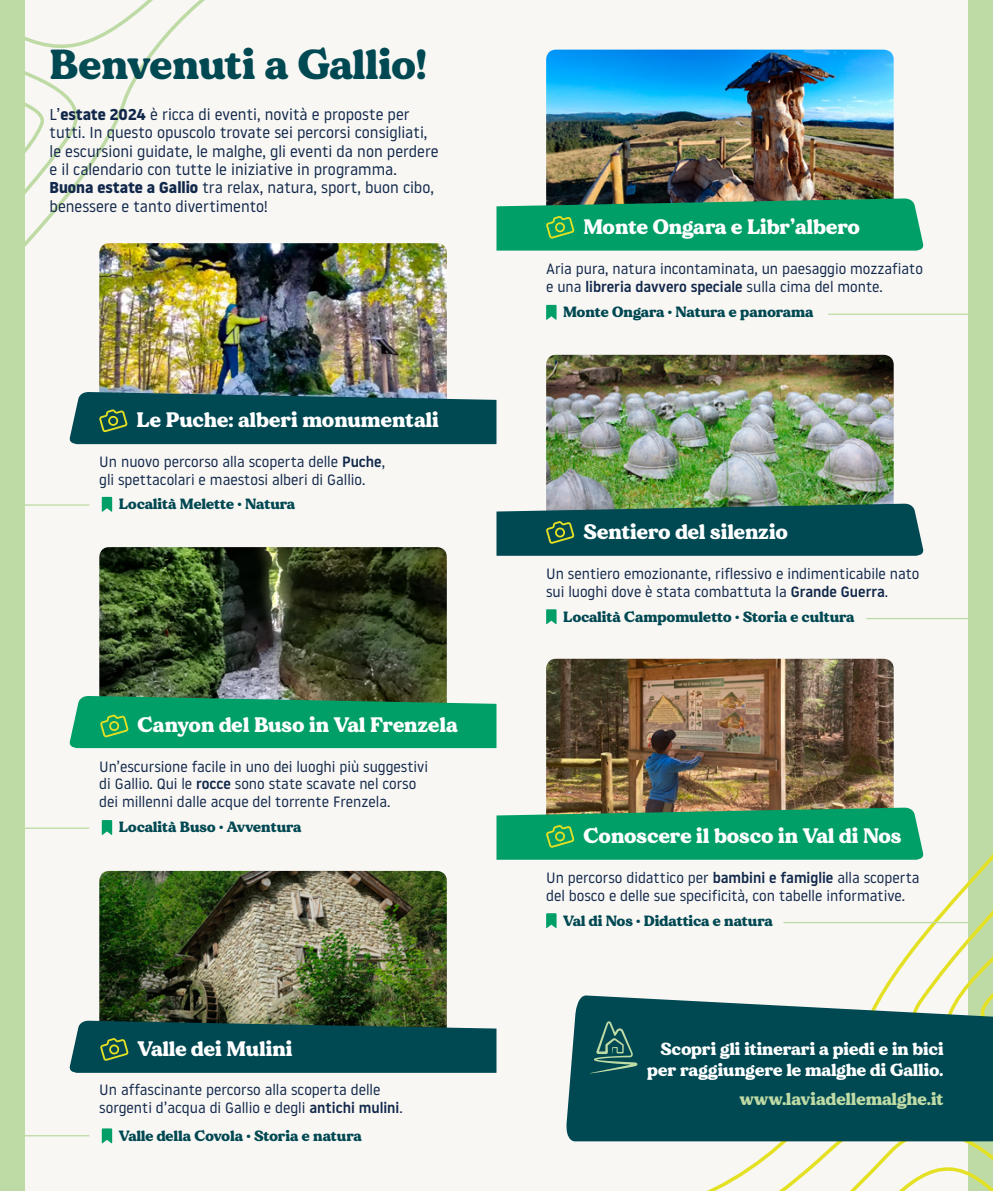
<style>
.page{position:relative;width:993px;height:1191px;background:#fff}
.page>*{position:absolute;margin:0;border:0;box-sizing:border-box;transform-origin:0 0}
.t1{font:42px "MADE Dillan";letter-spacing:-.01em;color:#004852}
.t2{font:21px "MADE Dillan";color:#fff}
.t3{font:17.5px/21px "MADE Dillan";color:#fff;text-align:right}
.t4{font:17.5px "MADE Dillan";color:#bedaa5}
.t5{font:15.75px/18.4px "Noway";color:#11284b}
.t6{font:14.88px/17.5px "Noway";color:#11284b}
.t7{font:14.88px "MADE Dillan";letter-spacing:-.01em;color:#004852}
.s1{font-weight:700}
.s2{font-weight:500}
</style>
<div class="page">
<div style="left:0;top:0;width:992px;height:1191px;background:#f9f7f4"></div>
<svg style="left:25px;top:0;width:180px;height:247px"></svg>
<div style="left:0;top:0;width:25px;height:1191px;background:#bedaa5"></div>
<div style="left:967px;top:0;width:25px;height:1191px;background:#bedaa5"></div>
<svg style="left:655px;top:833px;width:337px;height:358px"></svg>
<svg style="left:566px;top:995px;width:426px;height:146px;background:#15575e"></svg>
<svg style="left:590px;top:1021px;width:47px;height:52px;background:#266562"></svg>
<img style="left:99px;top:547px;width:347px;height:149px">
<img style="left:546px;top:50px;width:347px;height:148px">
<img style="left:99px;top:243px;width:347px;height:149px">
<img style="left:546px;top:355px;width:347px;height:148px">
<img style="left:99px;top:871px;width:347px;height:149px">
<img style="left:546px;top:659px;width:347px;height:148px">
<svg style="left:69px;top:392px;width:427px;height:52px;background:#10525b"></svg>
<svg style="left:496px;top:198px;width:428px;height:53px;background:#109d69"></svg>
<svg style="left:496px;top:503px;width:428px;height:53px;background:#135459"></svg>
<svg style="left:496px;top:807px;width:428px;height:52px;background:#139e68"></svg>
<svg style="left:69px;top:696px;width:427px;height:52px;background:#0e9e68"></svg>
<svg style="left:69px;top:1020px;width:427px;height:52px;background:#0e4f53"></svg>
<hr style="left:0;top:504px;width:89px;height:2px;background:#bedaa5">
<hr style="left:866px;top:618px;width:124px;height:1px;background:#bedaa5">
<hr style="left:827px;top:313px;width:165px;height:2px;background:#bedaa5">
<hr style="left:783px;top:922px;width:188px;height:1px;background:#bedaa5">
<hr style="left:0;top:827px;width:89px;height:2px;background:#bedaa5">
<hr style="left:0;top:1135px;width:89px;height:1px;background:#bedaa5">
<svg style="left:102px;top:497px;width:10px;height:15px"></svg>
<svg style="left:546px;top:305px;width:10px;height:15px"></svg>
<svg style="left:546px;top:609px;width:10px;height:15px"></svg>
<svg style="left:546px;top:913px;width:10px;height:15px"></svg>
<svg style="left:102px;top:820px;width:10px;height:15px"></svg>
<svg style="left:102px;top:1128px;width:10px;height:15px"></svg>
<h1 class="t1" style="left:50px;top:38px;width:378px">Benvenuti a Gallio!</h1>
<p class="t5" style="left:50px;top:104px;width:390px">L’<span class="s1">estate 2024</span> è ricca di eventi, novità e proposte per tutti. In questo opuscolo trovate sei percorsi consigliati, le escursioni guidate, le malghe, gli eventi da non perdere e il calendario con tutte le iniziative in programma.<br><span class="s1">Buona estate a Gallio</span> tra relax, natura, sport, buon cibo, benessere e tanto divertimento!</p>
<h2 class="t2" style="left:137px;top:406px;width:303px">Le Puche: alberi monumentali</h2>
<p class="t6" style="left:99px;top:453px;width:287px">Un nuovo percorso alla scoperta delle <span class="s2">Puche</span>, gli spettacolari e maestosi alberi di Gallio.</p>
<p class="t7" style="left:119px;top:495px;width:178px">Località Melette • Natura</p>
<h2 class="t2" style="left:138px;top:712px;width:322px">Canyon del Buso in Val Frenzela</h2>
<p class="t6" style="left:99px;top:757px;width:330px">Un’escursione facile in uno dei luoghi più suggestivi di Gallio. Qui le <span class="s2">rocce</span> sono state scavate nel corso dei millenni dalle acque del torrente Frenzela.</p>
<p class="t7" style="left:119px;top:818px;width:184px">Località Buso • Avventura</p>
<h2 class="t2" style="left:138px;top:1035px;width:156px">Valle dei Mulini</h2>
<p class="t6" style="left:99px;top:1080px;width:305px">Un affascinante percorso alla scoperta delle sorgenti d’acqua di Gallio e degli <span class="s2">antichi mulini</span>.</p>
<p class="t7" style="left:119px;top:1126px;width:244px">Valle della Covola • Storia e natura</p>
<h2 class="t2" style="left:583px;top:213px;width:278px">Monte Ongara e Libr’albero</h2>
<p class="t6" style="left:546px;top:260px;width:378px">Aria pura, natura incontaminata, un paesaggio mozzafiato e una <span class="s2">libreria davvero speciale</span> sulla cima del monte.</p>
<p class="t7" style="left:563px;top:303px;width:252px">Monte Ongara • Natura e panorama</p>
<h2 class="t2" style="left:583px;top:518px;width:206px">Sentiero del silenzio</h2>
<p class="t6" style="left:546px;top:565px;width:375px">Un sentiero emozionante, riflessivo e indimenticabile nato sui luoghi dove è stata combattuta la <span class="s2">Grande Guerra</span>.</p>
<p class="t7" style="left:563px;top:607px;width:293px">Località Campomuletto • Storia e cultura</p>
<h2 class="t2" style="left:583px;top:822px;width:320px">Conoscere il bosco in Val di Nos</h2>
<p class="t6" style="left:546px;top:868px;width:375px">Un percorso didattico per <span class="s2">bambini e famiglie</span> alla scoperta del bosco e delle sue specificità, con tabelle informative.</p>
<p class="t7" style="left:563px;top:911px;width:211px">Val di Nos • Didattica e natura</p>
<p class="t3" style="left:647px;top:1038px;width:298px">Scopri gli itinerari a piedi e in bici per raggiungere le malghe di Gallio.</p>
<p class="t4" style="left:739px;top:1087px;width:206px">www.laviadellemalghe.it</p>
</div>
